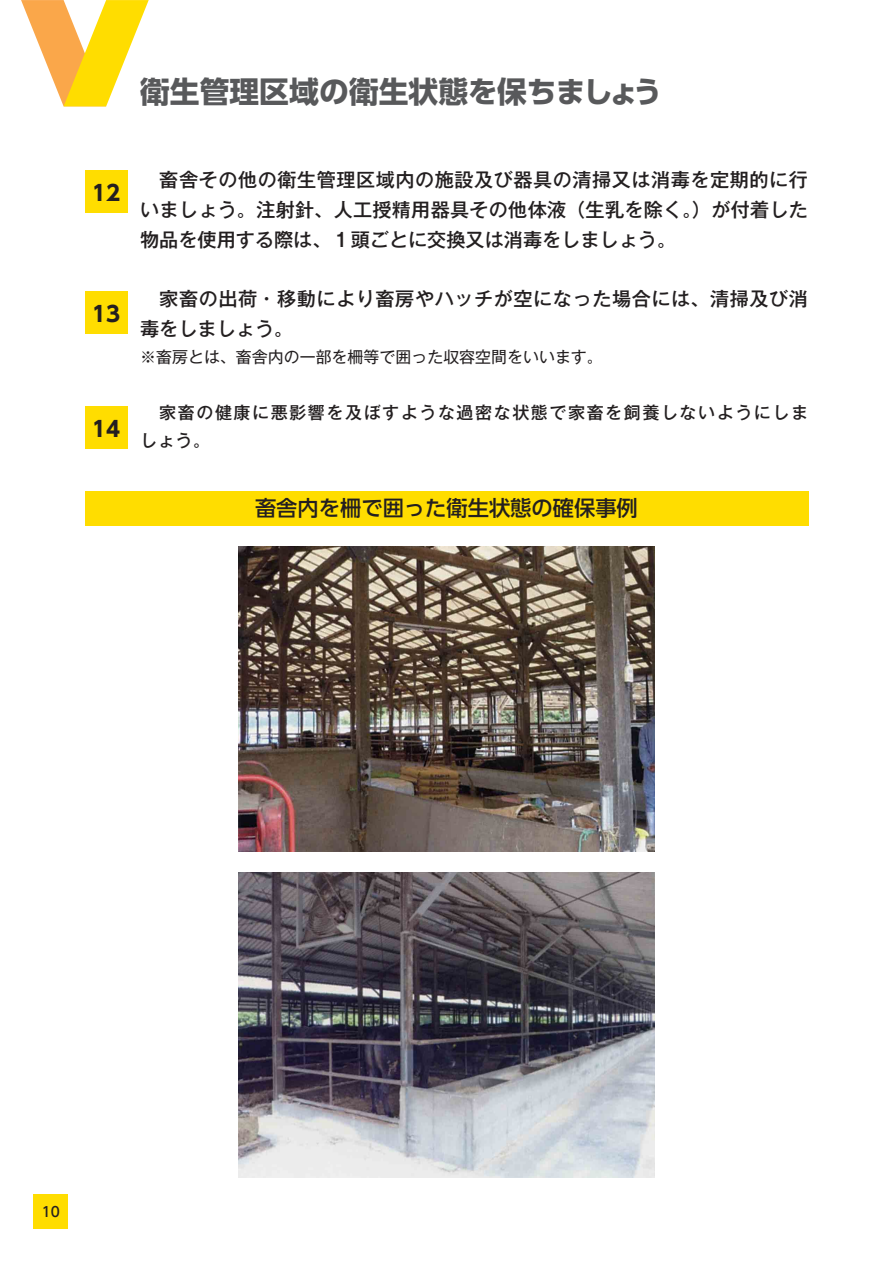
<style>
.page{position:relative;width:893px;height:1263px;background:#fff}
.page>*{position:absolute;margin:0;border:0;box-sizing:border-box;transform-origin:0 0}
.t1{font:29.7px "UD Shin Go Pr 6 Bold 90 pv RKSJ H";color:#58595b}
.t2{font:21.3px "UD Shin Go Pr 6 Medium 90 pv RKSJ H";color:#231f20}
.t3{font:21.3px "UD Shin Go Pr 6 Bold 90 pv RKSJ H";color:#231f20}
.t4{font:19.2px/29.7px "Gothic MB101 Pr 6 Medium 90 pv RKSJ H";letter-spacing:.015em;color:#231f20;text-align:justify}
.t5{font:16.95px/27.6px "Gothic MB101 Pr 6 Medium 90 pv RKSJ H";letter-spacing:.09em;color:#231f20}
.t6{font:15.9px "Gothic MB101 Pr 6 Regular 90 pv RKSJ H";color:#231f20}
.t7{font:13.8px "UD Shin Go Pr 6 Medium 90 pv RKSJ H";color:#231f20}
</style>
<div class="page">
<div style="left:34px;top:1195px;width:34px;height:34px;background:#fd0"></div>
<div style="left:85px;top:170px;width:42px;height:43px;background:#fd0"></div>
<div style="left:85px;top:291px;width:42px;height:43px;background:#fd0"></div>
<div style="left:85px;top:406px;width:42px;height:43px;background:#fd0"></div>
<div style="left:85px;top:491px;width:723px;height:34px;background:#fd0"></div>
<img style="left:238px;top:546px;width:416px;height:306px">
<img style="left:238px;top:873px;width:416px;height:305px">
<svg style="left:21px;top:0;width:128px;height:106px"></svg>
<h1 class="t1" style="left:140px;top:80px;width:523px">衛生管理区域の衛生状態を保ちましょう</h1>
<p class="t3" style="left:92px;top:185px;width:30px">12</p>
<p class="t3" style="left:92px;top:306px;width:30px">13</p>
<p class="t3" style="left:92px;top:421px;width:30px">14</p>
<p class="t4" style="left:140px;top:168px;width:669px;text-indent:19px">畜舎その他の衛生管理区域内の施設及び器具の清掃又は消毒を定期的に行いましょう。注射針、人工授精用器具その他体液（生乳を除く。）が付着した物品を使用する際は、１頭ごとに交換又は消毒をしましょう。</p>
<p class="t4" style="left:140px;top:287px;width:669px;text-indent:19px">家畜の出荷・移動により畜房やハッチが空になった場合には、清掃及び消毒をしましょう。</p>
<p class="t6" style="left:140px;top:351px;width:464px">※畜房とは、畜舎内の一部を柵等で囲った収容空間をいいます。</p>
<p class="t5" style="left:140px;top:401px;width:669px;text-indent:19px">家畜の健康に悪影響を及ぼすような過密な状態で家畜を飼養しないようにしましょう。</p>
<p class="t2" style="left:255px;top:500px;width:384px">畜舎内を柵で囲った衛生状態の確保事例</p>
<p class="t7" style="left:42px;top:1207px;width:20px">10</p>
</div>
